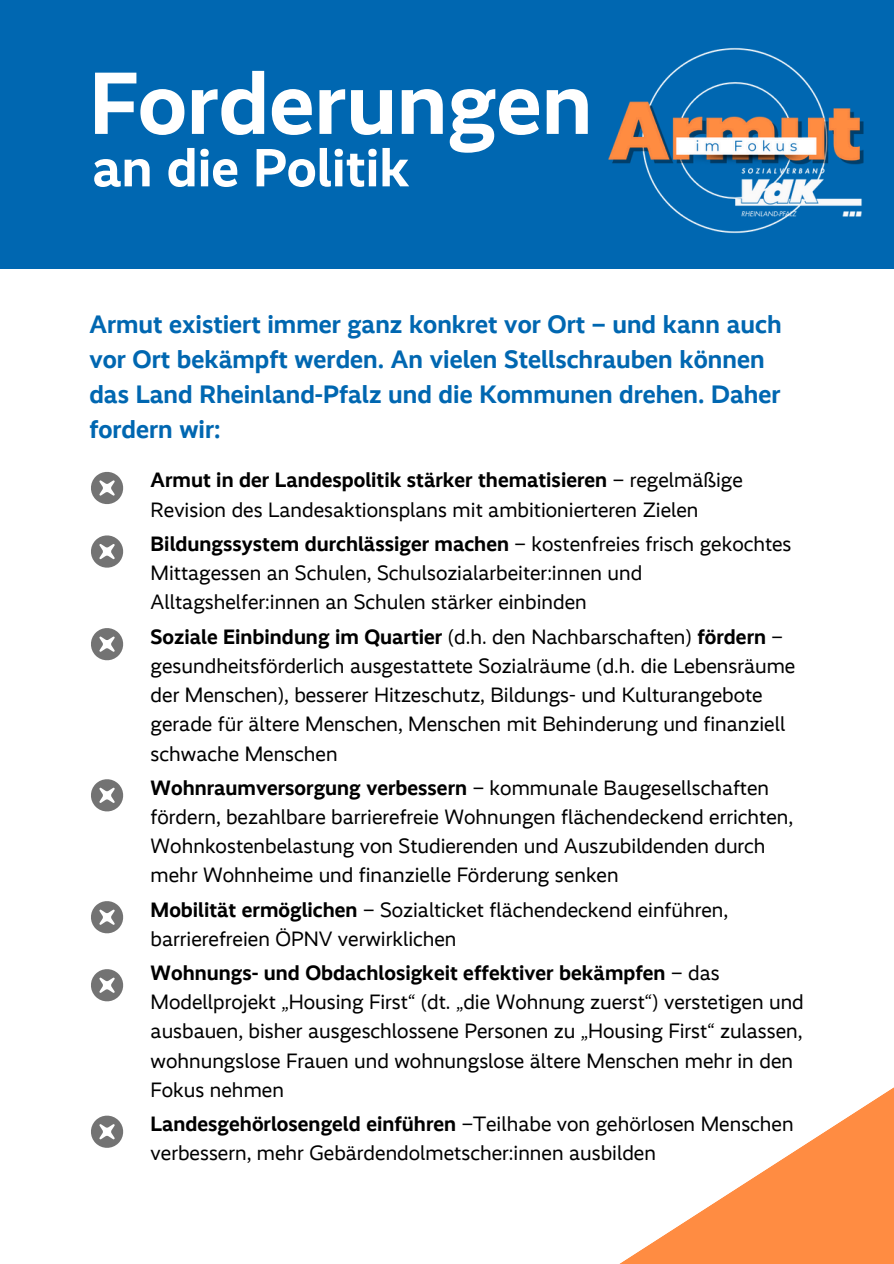
<style>
.page{position:relative;width:894px;height:1264px;background:#fff}
.page>*{position:absolute;margin:0;border:0;box-sizing:border-box;transform-origin:0 0}
.t1{font:700 88.8px "Vd K Realist";color:#fff}
.t2{font:700 54px "Vd K Realist";color:#fff}
.t3{font:700 25.5px/34.8px "Vd K Realist";color:#0067b1}
.t4{font:21px/29.2px "Vd K Realist";color:#000}
.s1{font-weight:700}
</style>
<div class="page">
<div style="left:0;top:0;width:893px;height:268px;background:#0067b1"></div>
<svg style="left:621px;top:1088px;width:272px;height:175px"></svg>
<img style="left:540px;top:47px;width:353px;height:222px">
<svg style="left:91px;top:472px;width:33px;height:32px"></svg>
<svg style="left:91px;top:535px;width:33px;height:33px"></svg>
<svg style="left:91px;top:628px;width:33px;height:33px"></svg>
<svg style="left:91px;top:779px;width:33px;height:33px"></svg>
<svg style="left:91px;top:901px;width:33px;height:33px"></svg>
<svg style="left:91px;top:969px;width:33px;height:33px"></svg>
<svg style="left:91px;top:1115px;width:33px;height:33px"></svg>
<h2 class="t1" style="left:89px;top:65px;width:504px">Forderungen</h2>
<h1 class="t2" style="left:92px;top:145px;width:318px">an die Politik</h1>
<p class="t3" style="left:89px;top:308px;width:693px">Armut existiert immer ganz konkret vor Ort – und kann auch vor Ort bekämpft werden. An vielen Stellschrauben können das Land Rheinland-Pfalz und die Kommunen drehen. Daher fordern wir:</p>
<h3 class="t4" style="left:151px;top:467px;width:593px"><span class="s1">Armut in der Landespolitik stärker thematisieren</span> – regelmäßige<br>Revision des Landesaktionsplans mit ambitionierteren Zielen</h3>
<p class="t4" style="left:151px;top:530px;width:642px"><span class="s1">Bildungssystem durchlässiger machen</span> – kostenfreies frisch gekochtes<br>Mittagessen an Schulen, Schulsozialarbeiter:innen und<br>Alltagshelfer:innen an Schulen stärker einbinden</p>
<p class="t4" style="left:151px;top:623px;width:646px"><span class="s1">Soziale Einbindung im Quartier</span> (d.h. den Nachbarschaften) <span class="s1">fördern</span> – gesundheitsförderlich ausgestattete Sozialräume (d.h. die Lebensräume der Menschen), besserer Hitzeschutz, Bildungs- und Kulturangebote gerade für ältere Menschen, Menschen mit Behinderung und finanziell schwache Menschen</p>
<p class="t4" style="left:151px;top:774px;width:643px"><span class="s1">Wohnraumversorgung verbessern</span> – kommunale Baugesellschaften fördern, bezahlbare barrierefreie Wohnungen flächendeckend errichten, Wohnkostenbelastung von Studierenden und Auszubildenden durch mehr Wohnheime und finanzielle Förderung senken</p>
<p class="t4" style="left:151px;top:896px;width:579px"><span class="s1">Mobilität ermöglichen</span> – Sozialticket flächendeckend einführen, barrierefreien ÖPNV verwirklichen</p>
<p class="t4" style="left:151px;top:959px;width:654px"><span class="s1">Wohnungs- und Obdachlosigkeit effektiver bekämpfen</span> – das Modellprojekt „Housing First“ (dt. „die Wohnung zuerst“) verstetigen und ausbauen, bisher ausgeschlossene Personen zu „Housing First“ zulassen, wohnungslose Frauen und wohnungslose ältere Menschen mehr in den Fokus nehmen</p>
<p class="t4" style="left:151px;top:1110px;width:644px"><span class="s1">Landesgehörlosengeld einführen</span> –Teilhabe von gehörlosen Menschen verbessern, mehr Gebärdendolmetscher:innen ausbilden</p>
</div>
